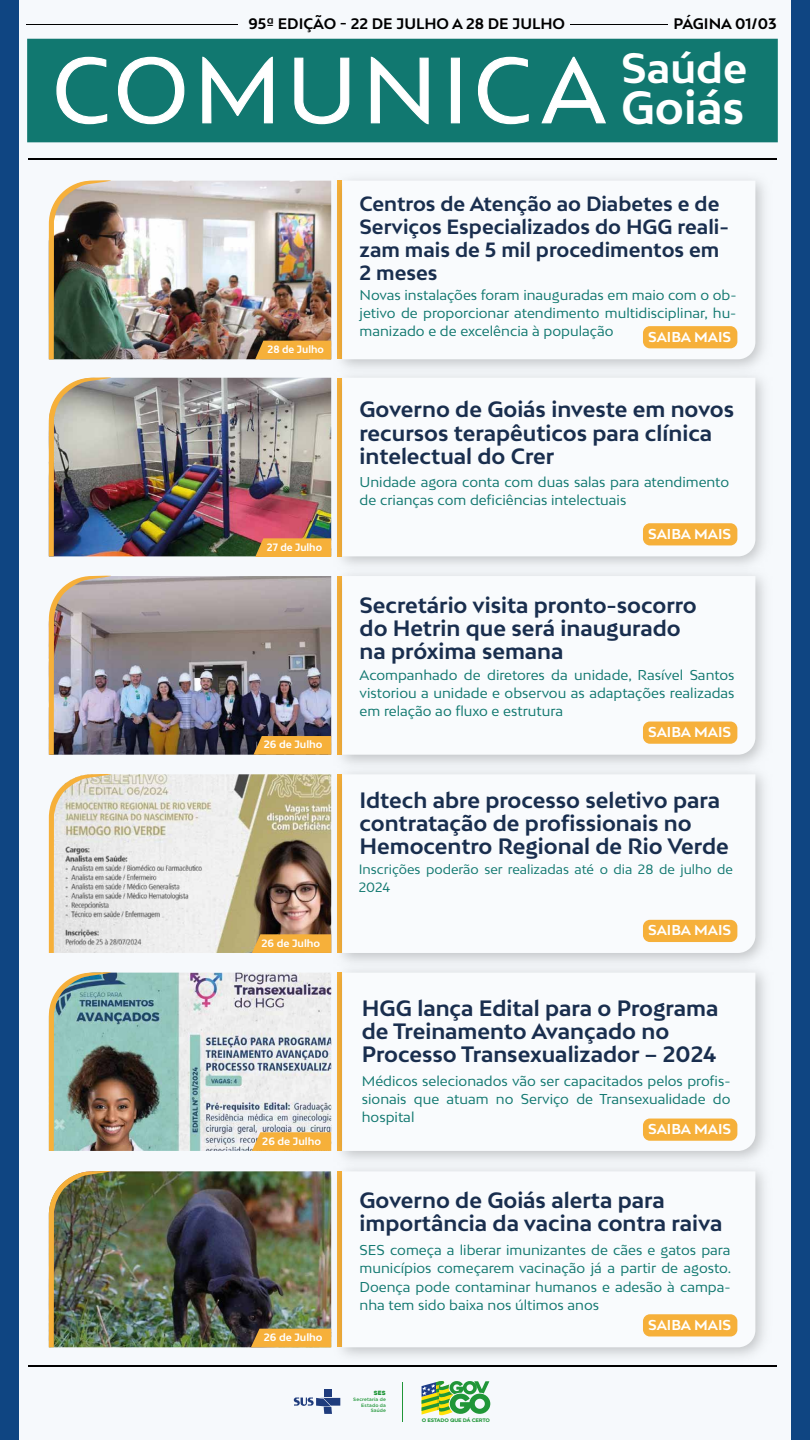
<style>
.page{position:relative;width:810px;height:1440px;background:#fff}
.page>*{position:absolute;margin:0;border:0;box-sizing:border-box;transform-origin:0 0}
.t1{font:700 44.1px "Bw Mitga";color:#fff}
.t2{font:700 40.12px "Bw Mitga";color:#fff}
.t3{font:700 21px/23.1px "Bw Mitga";color:#192e4e}
.t4{font:700 19.5px/23.1px "Bw Mitga";color:#192e4e}
.t5{font:700 14.4px "Bw Mitga";color:#000}
.t6{font:700 13.58px "Bw Mitga";color:#fff}
.t7{font:13.5px/18.1px "Bw Mitga";color:#117870;text-align:justify}
.t8{font:12.75px/18.1px "Bw Mitga";color:#117870}
.t9{font:700 10.05px "Bw Mitga";color:#fff}
.t10{font:700 10.05px "Bw Mitga";color:#fff;scale:.96 1}
.t11{font:5.78px "Heavitas";color:#209638}
.t12{font:700 5.1px "Gotham";letter-spacing:-.045em;color:#209638;scale:1.05 1}
.t13{font:500 4.72px/5.7px "Gotham";letter-spacing:.025em;color:#209638;text-align:right}
</style>
<div class="page">
<div style="left:7px;top:0;width:795px;height:1440px;background:#f6f9fc"></div>
<div style="left:0;top:0;width:19px;height:1440px;background:#0f4582"></div>
<div style="left:791px;top:0;width:19px;height:1440px;background:#0f4582"></div>
<div style="left:27px;top:39px;width:751px;height:103px;background:#117870"></div>
<hr style="left:26px;top:24px;width:212px;height:1px;background:#000">
<hr style="left:570px;top:24px;width:97px;height:1px;background:#000">
<hr style="left:28px;top:158px;width:749px;height:1px;background:#000">
<svg style="left:56px;top:56px;width:52px;height:69px"></svg>
<svg style="left:118px;top:56px;width:67px;height:69px"></svg>
<svg style="left:202px;top:56px;width:71px;height:68px"></svg>
<svg style="left:294px;top:57px;width:56px;height:68px"></svg>
<svg style="left:370px;top:56px;width:59px;height:69px"></svg>
<div style="left:451px;top:58px;width:9px;height:65px;background:#fff"></div>
<svg style="left:478px;top:56px;width:51px;height:69px"></svg>
<svg style="left:541px;top:56px;width:65px;height:68px"></svg>
<hr style="left:28px;top:1365px;width:749px;height:1px;background:#000">
<img style="left:329px;top:179px;width:435px;height:185px">
<svg style="left:342px;top:181px;width:413px;height:178px"></svg>
<img style="left:114px;top:181px;width:217px;height:178px">
<img style="left:49px;top:180px;width:65px;height:179px">
<div style="left:643px;top:326px;width:94px;height:22px;background:#f6b03a;border-radius:7px"></div>
<svg style="left:255px;top:341px;width:76px;height:18px"></svg>
<img style="left:329px;top:364px;width:435px;height:198px">
<svg style="left:342px;top:378px;width:413px;height:178px"></svg>
<img style="left:114px;top:378px;width:217px;height:178px">
<img style="left:49px;top:377px;width:65px;height:179px">
<div style="left:643px;top:523px;width:94px;height:22px;background:#f6b03a;border-radius:7px"></div>
<img style="left:331px;top:562px;width:433px;height:199px">
<svg style="left:342px;top:576px;width:413px;height:179px"></svg>
<img style="left:114px;top:576px;width:217px;height:179px">
<img style="left:49px;top:575px;width:65px;height:180px">
<div style="left:643px;top:722px;width:94px;height:22px;background:#f6b03a;border-radius:7px"></div>
<svg style="left:253px;top:736px;width:78px;height:19px"></svg>
<img style="left:331px;top:761px;width:433px;height:198px">
<svg style="left:342px;top:774px;width:413px;height:179px"></svg>
<img style="left:114px;top:774px;width:217px;height:179px">
<svg style="left:49px;top:774px;width:65px;height:179px;background:#dad3c5"></svg>
<div style="left:643px;top:920px;width:94px;height:22px;background:#f6b03a;border-radius:7px"></div>
<svg style="left:252px;top:934px;width:79px;height:19px;background:#f0ae3d"></svg>
<img style="left:331px;top:959px;width:434px;height:199px">
<svg style="left:342px;top:973px;width:413px;height:178px"></svg>
<img style="left:114px;top:973px;width:217px;height:178px">
<img style="left:49px;top:972px;width:65px;height:179px">
<div style="left:643px;top:1119px;width:94px;height:22px;background:#f6b03a;border-radius:7px"></div>
<svg style="left:252px;top:1132px;width:79px;height:19px;background:#f3b245"></svg>
<img style="left:329px;top:1158px;width:447px;height:209px">
<svg style="left:342px;top:1171px;width:413px;height:176px"></svg>
<img style="left:114px;top:1171px;width:217px;height:176px">
<img style="left:49px;top:1171px;width:65px;height:176px">
<div style="left:643px;top:1314px;width:94px;height:22px;background:#f6b03a;border-radius:7px"></div>
<svg style="left:251px;top:1329px;width:80px;height:18px"></svg>
<div style="left:324px;top:1390px;width:8px;height:7px;background:#1f3c7d"></div>
<svg style="left:294px;top:1398px;width:46px;height:16px"></svg>
<hr style="left:403px;top:1382px;width:1px;height:39px;background:#209638">
<svg style="left:422px;top:1381px;width:68px;height:35px"></svg>
<svg style="left:255px;top:538px;width:76px;height:19px"></svg>
<p class="t5" style="left:249px;top:15px;width:318px">95ª EDIÇÃO - 22 DE JULHO A 28 DE JULHO</p>
<p class="t5" style="left:673px;top:14px;width:105px">PÁGINA 01/03</p>
<h2 class="t2" style="left:621px;top:42px;width:127px">Saúde</h2>
<h1 class="t1" style="left:621px;top:78px;width:125px">Goiás</h1>
<p class="t10" style="left:268px;top:343px;width:60px">28 de Julho</p>
<p class="t10" style="left:267px;top:540px;width:59px">27 de Julho</p>
<p class="t9" style="left:264px;top:738px;width:60px">26 de Julho</p>
<p class="t9" style="left:261px;top:937px;width:60px">26 de Julho</p>
<p class="t9" style="left:262px;top:1135px;width:60px">26 de Julho</p>
<p class="t9" style="left:264px;top:1331px;width:60px">26 de Julho</p>
<h3 class="t4" style="left:360px;top:191px;width:371px">Centros de Atenção ao Diabetes e de<br>Serviços Especializados do HGG reali&shy;zam mais de 5 mil procedimentos em<br>2 meses</h3>
<p class="t7" style="left:360px;top:286px;width:378px">Novas instalações foram inauguradas em maio com o ob&shy;jetivo de proporcionar atendimento multidisciplinar, hu&shy;manizado e de excelência à população</p>
<p class="t6" style="left:648px;top:328px;width:85px">SAIBA MAIS</p>
<h3 class="t3" style="left:360px;top:397px;width:376px">Governo de Goiás investe em novos recursos terapêuticos para clínica intelectual do Crer</h3>
<p class="t7" style="left:360px;top:473px;width:371px">Unidade agora conta com duas salas para atendimento de crianças com deficiências intelectuais</p>
<p class="t6" style="left:648px;top:525px;width:85px">SAIBA MAIS</p>
<h3 class="t3" style="left:360px;top:593px;width:339px">Secretário visita pronto-socorro do Hetrin que será inaugurado na próxima semana</h3>
<p class="t7" style="left:360px;top:666px;width:377px">Acompanhado de diretores da unidade, Rasível Santos vistoriou a unidade e observou as adaptações realizadas em relação ao fluxo e estrutura</p>
<p class="t6" style="left:648px;top:723px;width:85px">SAIBA MAIS</p>
<h3 class="t3" style="left:360px;top:788px;width:371px">Idtech abre processo seletivo para contratação de profissionais no<br>Hemocentro Regional de Rio Verde</h3>
<p class="t8" style="left:359px;top:860px;width:376px">Inscrições poderão ser realizadas até o dia 28 de julho de<br>2024</p>
<p class="t6" style="left:648px;top:921px;width:85px">SAIBA MAIS</p>
<h3 class="t3" style="left:362px;top:996px;width:358px">HGG lança Edital para o Programa de Treinamento Avançado no<br>Processo Transexualizador – 2024</h3>
<p class="t7" style="left:362px;top:1071px;width:370px">Médicos selecionados vão ser capacitados pelos profis&shy;sionais que atuam no Serviço de Transexualidade do hospital</p>
<p class="t6" style="left:648px;top:1120px;width:85px">SAIBA MAIS</p>
<h3 class="t3" style="left:360px;top:1188px;width:364px">Governo de Goiás alerta para importância da vacina contra raiva</h3>
<p class="t7" style="left:360px;top:1241px;width:373px">SES começa a liberar imunizantes de cães e gatos para municípios começarem vacinação já a partir de agosto.<br>Doença pode contaminar humanos e adesão à campa&shy;nha tem sido baixa nos últimos anos</p>
<p class="t11" style="left:374px;top:1390px;width:14px">SES</p>
<p class="t13" style="left:353px;top:1396px;width:34px">Secretaria de<br>Estado da<br>Saúde</p>
<p class="t12" style="left:422px;top:1417px;width:66px">O ESTADO QUE DÁ CERTO</p>
<p class="t6" style="left:648px;top:1316px;width:85px">SAIBA MAIS</p>
</div>
